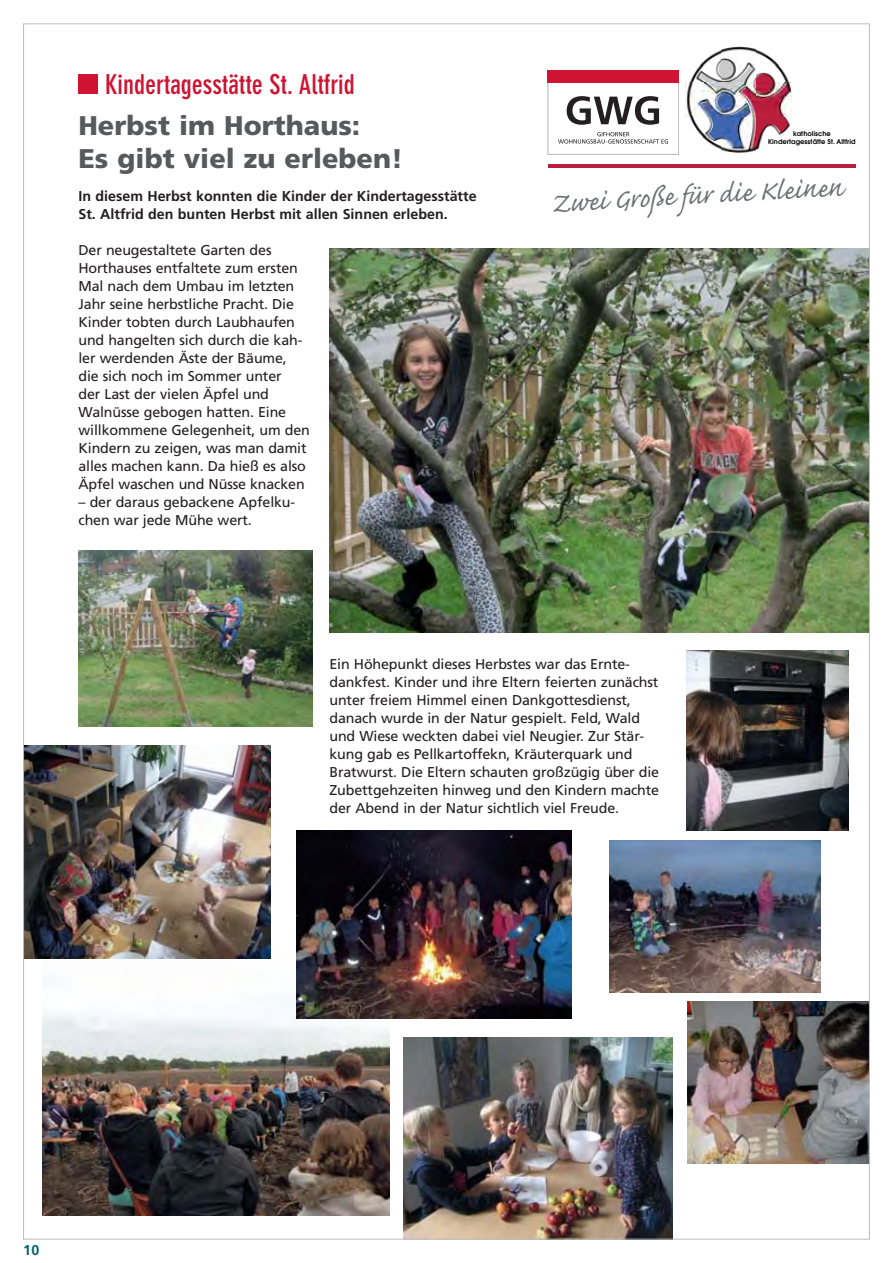
<style>
.page{position:relative;width:893px;height:1263px;background:#fff}
.page>*{position:absolute;margin:0;border:0;box-sizing:border-box;transform-origin:0 0}
.t1{font:34.35px "Caflisch Script Pro";color:#6c6f74}
.t2{font:900 27px/32.4px "Frutiger";color:#58595b}
.t3{font:700 condensed 27px "DIN Neuzeit Grotesk";color:#ce1432}
.t4{font:14.25px/18px "Frutiger";letter-spacing:-.01em;color:#231f20}
.t5{font:700 14.25px/18px "Frutiger";color:#231f20}
.t6{font:700 14.25px "Frutiger";color:#006569}
.t7{font:600 7.35px/7.2px "Avant Garde Gothic Itc T";color:#000;text-align:center}
</style>
<div class="page">
<div style="left:78px;top:75px;width:20px;height:19px;background:#ce1432"></div>
<img style="left:685px;top:47px;width:106px;height:106px">
<hr style="left:548px;top:164px;width:307px;height:3px;background:#b81f3d">
<svg style="left:547px;top:70px;width:131px;height:85px"></svg>
<img style="left:42px;top:958px;width:348px;height:258px">
<img style="left:609px;top:840px;width:211px;height:153px">
<img style="left:296px;top:831px;width:275px;height:187px">
<img style="left:404px;top:1038px;width:269px;height:200px">
<img style="left:78px;top:551px;width:234px;height:176px">
<img style="left:329px;top:248px;width:538px;height:385px">
<img style="left:25px;top:746px;width:246px;height:212px">
<img style="left:687px;top:1001px;width:180px;height:163px">
<img style="left:686px;top:651px;width:162px;height:180px">
<h2 class="t3" style="left:105px;top:74px;width:251px">Kindertagesstätte St. Altfrid</h2>
<h2 class="t2" style="left:78px;top:112px;width:326px">Herbst im Horthaus:<br>Es gibt viel zu erleben!</h2>
<p class="t5" style="left:78px;top:188px;width:399px">In diesem Herbst konnten die Kinder der Kindertagesstätte<br>St. Altfrid den bunten Herbst mit allen Sinnen erleben.</p>
<p class="t4" style="left:78px;top:242px;width:233px">Der neugestaltete Garten des<br>Horthauses entfaltete zum ersten<br>Mal nach dem Umbau im letzten<br>Jahr seine herbstliche Pracht. Die<br>Kinder tobten durch Laubhaufen und hangelten sich durch die kah&shy;ler werdenden Äste der Bäume, die sich noch im Sommer unter<br>der Last der vielen Äpfel und<br>Walnüsse gebogen hatten. Eine willkommene Gelegenheit, um den<br>Kindern zu zeigen, was man damit alles machen kann. Da hieß es also<br>Äpfel waschen und Nüsse knacken</p>
<p class="t4" style="left:78px;top:494px;width:218px">– der daraus gebackene Apfelku&shy;chen war jede Mühe wert.</p>
<p class="t7" style="left:768px;top:131px;width:89px">katholische<br>Kindertagesstätte St. Altfrid</p>
<h1 class="t1" style="left:550px;top:179px;width:293px;rotate:-3deg">Zwei Große für die Kleinen</h1>
<p class="t4" style="left:329px;top:656px;width:331px">Ein Höhepunkt dieses Herbstes war das Ernte&shy;dankfest. Kinder und ihre Eltern feierten zunächst unter freiem Himmel einen Dankgottesdienst, danach wurde in der Natur gespielt. Feld, Wald und Wiese weckten dabei viel Neugier. Zur Stär&shy;kung gab es Pellkartoffekn, Kräuterquark und Bratwurst. Die Eltern schauten großzügig über die Zubettgehzeiten hinweg und den Kindern machte der Abend in der Natur sichtlich viel Freude.</p>
<p class="t6" style="left:23px;top:1244px;width:18px">10</p>
</div>
